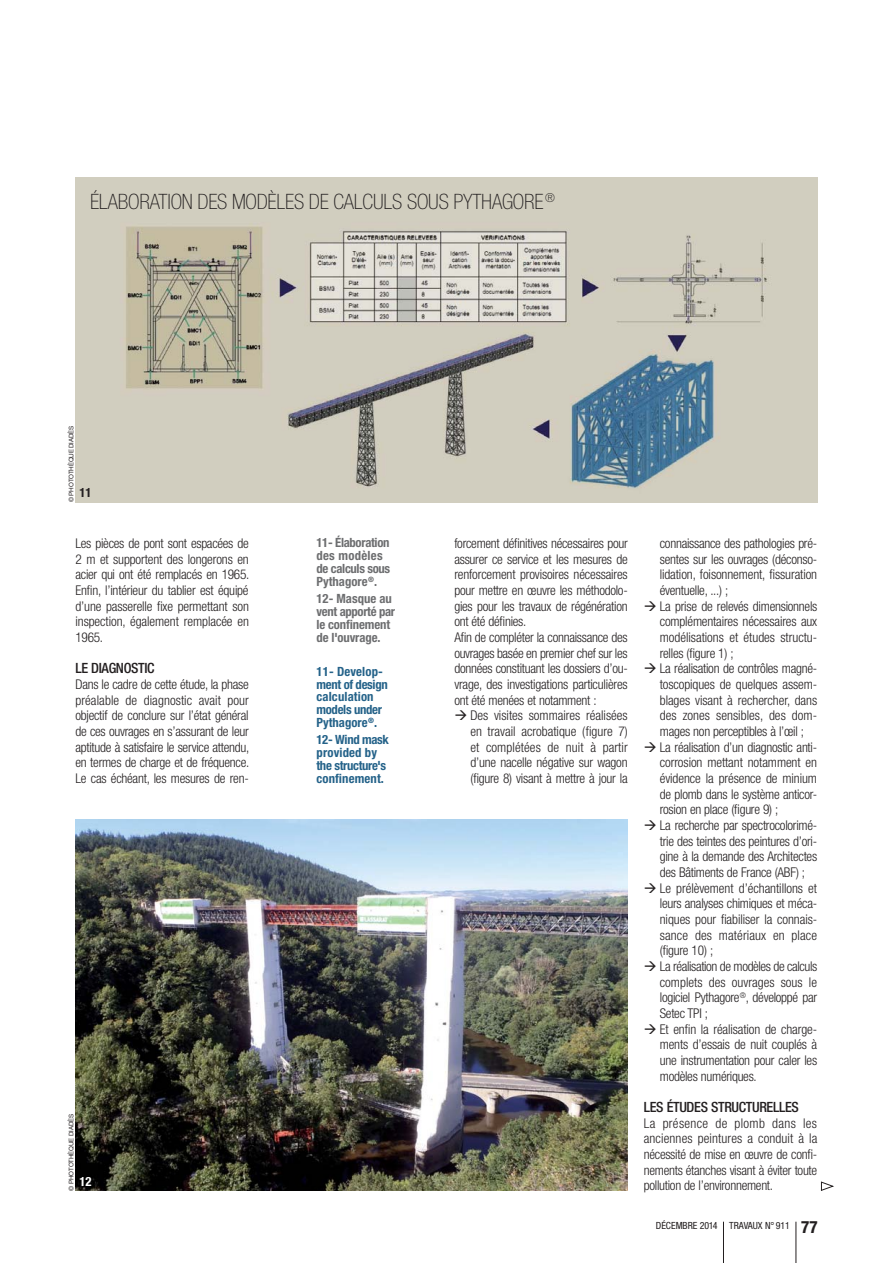
<style>
.page{position:relative;width:893px;height:1263px;background:#fff}
.page>*{position:absolute;margin:0;border:0;box-sizing:border-box;transform-origin:0 0}
.t1{font:100 condensed 21.15px "Helvetica Neue";letter-spacing:-.01em;color:#231f20}
.t2{font:500 condensed 14.1px "Helvetica Neue";letter-spacing:-.025em;color:#231f20}
.t3{font:300 condensed 13.5px/15.6px "Helvetica Neue";letter-spacing:-.02em;color:#231f20;text-align:justify}
.t4{font:700 condensed 12.75px/12.9px "Helvetica Neue";letter-spacing:-.01em;color:#6d6e70}
.t5{font:700 condensed 12.75px/12.9px "Helvetica Neue";color:#246289}
.t6{font:700 condensed 12.75px/12.9px "Helvetica Neue";letter-spacing:-.025em;color:#246289}
.t7{font:700 condensed 12.75px "Helvetica Neue";color:#fff}
.t8{font:700 condensed 12.75px "Helvetica Neue";color:#231f20}
.t9{font:condensed 9.9px "Helvetica Neue";color:#231f20}
.t10{font:6.3px "Helvetica Neue";letter-spacing:-.02em;color:#231f20}
.s1{font-weight:700;font-size:16.95px}
</style>
<div class="page">
<hr style="left:723px;top:1222px;width:1px;height:41px;background:#231f20">
<hr style="left:796px;top:1222px;width:1px;height:41px;background:#231f20">
<img style="left:75px;top:178px;width:742px;height:324px">
<img style="left:75px;top:819px;width:553px;height:372px">
<svg style="left:821px;top:1182px;width:13px;height:9px"></svg>
<h1 class="t1" style="left:90px;top:194px;width:466px">ÉLABORATION DES MODÈLES DE CALCULS SOUS PYTHAGORE <sup>®</sup></h1>
<p class="t10" style="left:69px;top:502px;width:78px;rotate:-90deg">© PHOTOTHÈQUE DIADÈS</p>
<p class="t8" style="left:79px;top:488px;width:13px">11</p>
<p class="t3" style="left:75px;top:537px;width:175px">Les pièces de pont sont espacées de 2 m et supportent des longerons en acier qui ont été remplacés en 1965.<br>Enfin, l’intérieur du tablier est équipé d’une passerelle fixe permettant son inspection, également remplacée en 1965.</p>
<p class="t2" style="left:75px;top:663px;width:81px">LE DIAGNOSTIC</p>
<p class="t3" style="left:75px;top:678px;width:175px">Dans le cadre de cette étude, la phase préalable de diagnostic avait pour objectif de conclure sur l’état général de ces ouvrages en s’assurant de leur aptitude à satisfaire le service attendu, en termes de charge et de fréquence.<br>Le cas échéant, les mesures de ren-</p>
<p class="t10" style="left:69px;top:1191px;width:78px;rotate:-90deg">© PHOTOTHÈQUE DIADÈS</p>
<p class="t7" style="left:79px;top:1177px;width:13px">12</p>
<p class="t4" style="left:316px;top:538px;width:75px">11- Élaboration des modèles de calculs sous<br>Pythagore <sup>®</sup>.</p>
<p class="t4" style="left:316px;top:593px;width:80px">12- Masque au vent apporté par le confinement de l'ouvrage.</p>
<p class="t5" style="left:316px;top:666px;width:73px">11- Develop&shy;ment of design calculation models under<br>Pythagore <sup>®</sup>.</p>
<p class="t6" style="left:316px;top:734px;width:74px">12- Wind mask provided by the structure's confinement.</p>
<p class="t3" style="left:454px;top:537px;width:175px;text-align:left">forcement définitives nécessaires pour assurer ce service et les mesures de renforcement provisoires nécessaires pour mettre en œuvre les méthodolo&shy;gies pour les travaux de régénération ont été définies.<br>Afin de compléter la connaissance des ouvrages basée en premier chef sur les données constituant les dossiers d’ou&shy;vrage, des investigations particulières ont été menées et notamment :</p>
<p class="t3" style="left:470px;top:709px;width:159px">Des visites sommaires réalisées en travail acrobatique ( figure 7) et complétées de nuit à partir d’une nacelle négative sur wagon ( figure 8) visant à mettre à jour la</p>
<p class="t3" style="left:660px;top:537px;width:159px;text-align:left">connaissance des pathologies pré&shy;sentes sur les ouvrages ( déconso&shy;lidation, foisonnement, fissuration éventuelle, ...) ;<br>La prise de relevés dimensionnels complémentaires nécessaires aux modélisations et études structu&shy;relles ( figure 1) ;<br>La réalisation de contrôles magné&shy;toscopiques de quelques assem&shy;blages visant à rechercher, dans des zones sensibles, des dom&shy;mages non perceptibles à l’œil ;<br>La réalisation d’un diagnostic anti&shy;corrosion mettant notamment en évidence la présence de minium de plomb dans le système anticor&shy;rosion en place ( figure 9) ;<br>La recherche par spectrocolorimé&shy;trie des teintes des peintures d’ori&shy;gine à la demande des Architectes des Bâtiments de France (ABF ) ;<br>Le prélèvement d’échantillons et leurs analyses chimiques et méca&shy;niques pour fiabiliser la connais&shy;sance des matériaux en place ( figure 10 ) ;<br>La réalisation de modèles de calculs complets des ouvrages sous le logiciel Pythagore <sup>®</sup>, développé par<br>Setec TPI ;<br>Et enfin la réalisation de charge&shy;ments d’essais de nuit couplés à une instrumentation pour caler les modèles numériques.</p>
<p class="t2" style="left:644px;top:1102px;width:157px">LES ÉTUDES STRUCTURELLES</p>
<p class="t3" style="left:644px;top:1116px;width:175px">La présence de plomb dans les anciennes peintures a conduit à la nécessité de mise en œuvre de confi&shy;nements étanches visant à éviter toute pollution de l’environnement.</p>
<p class="t9" style="left:656px;top:1222px;width:163px">DÉCEMBRE 2014 TRAVAUX N° 911 <span class="s1">77</span></p>
</div>
